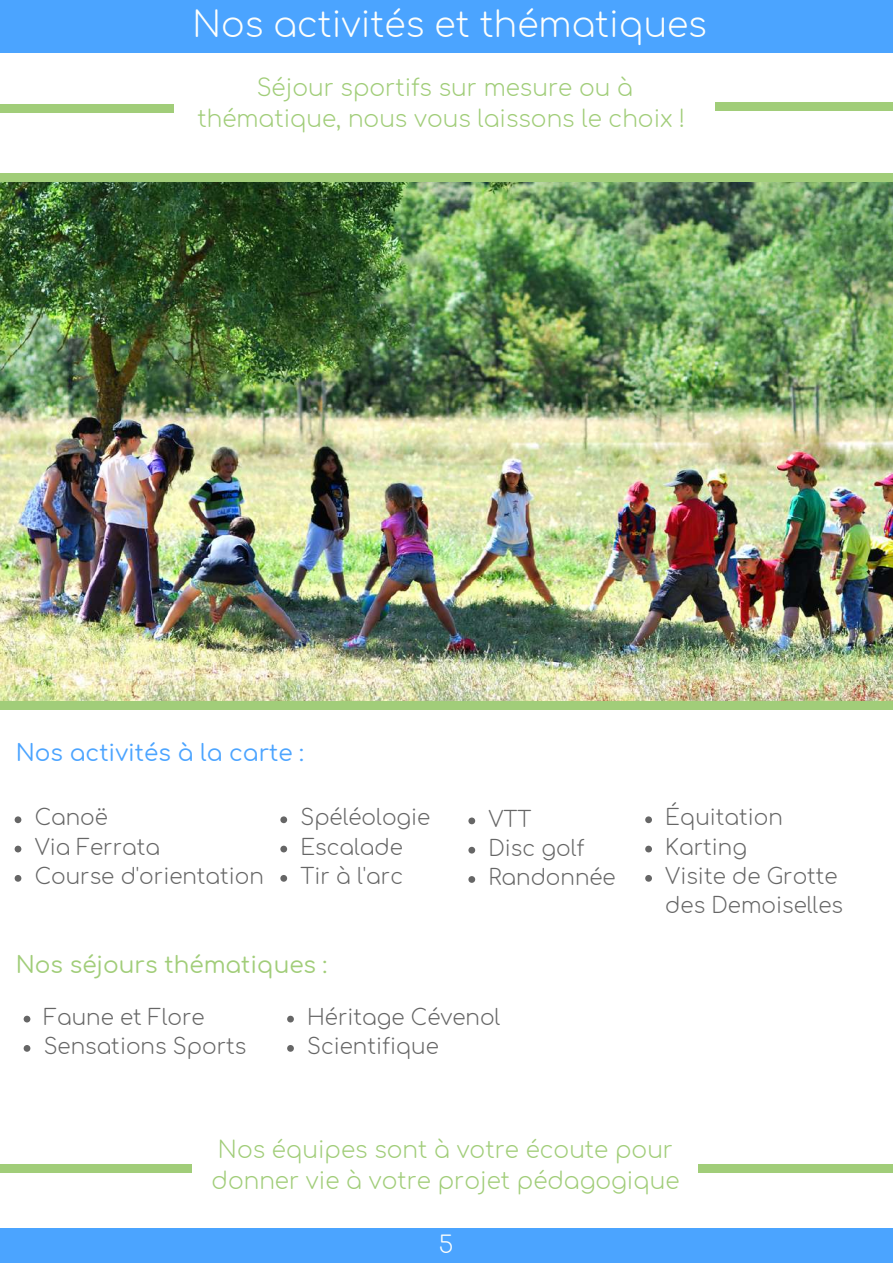
<style>
.page{position:relative;width:893px;height:1263px;background:#fff}
.page>*{position:absolute;margin:0;border:0;box-sizing:border-box;transform-origin:0 0}
.t1{font:300 34.8px "Comfortaa";color:#fefffc}
.t2{font:300 23.25px/31.5px "Comfortaa";color:#a1cd79;text-align:center}
.t3{font:23.25px "Comfortaa";color:#a1cd79}
.t4{font:23.25px "Comfortaa";color:#4ba4ff}
.t5{font:300 23.25px "Comfortaa";color:#fefffc}
.t6{font:300 21.45px/29.2px "Comfortaa";color:#666}
</style>
<div class="page">
<div style="left:0;top:1228px;width:893px;height:35px;background:#4ba4ff"></div>
<div style="left:0;top:0;width:893px;height:53px;background:#4ba4ff"></div>
<img style="left:0;top:182px;width:893px;height:519px">
<div style="left:0;top:701px;width:28px;height:9px;background:#a1cd79"></div>
<div style="left:863px;top:701px;width:30px;height:9px;background:#a1cd79"></div>
<div style="left:26px;top:701px;width:338px;height:9px;background:#a1cd79"></div>
<div style="left:363px;top:701px;width:337px;height:9px;background:#a1cd79"></div>
<div style="left:699px;top:701px;width:165px;height:9px;background:#a1cd79"></div>
<div style="left:0;top:173px;width:36px;height:9px;background:#a1cd79"></div>
<div style="left:871px;top:173px;width:22px;height:9px;background:#a1cd79"></div>
<div style="left:34px;top:173px;width:338px;height:9px;background:#a1cd79"></div>
<div style="left:371px;top:173px;width:337px;height:9px;background:#a1cd79"></div>
<div style="left:707px;top:173px;width:165px;height:9px;background:#a1cd79"></div>
<svg style="left:15px;top:816px;width:6px;height:7px"></svg>
<svg style="left:15px;top:846px;width:6px;height:6px"></svg>
<svg style="left:15px;top:875px;width:6px;height:7px"></svg>
<svg style="left:24px;top:1016px;width:6px;height:6px"></svg>
<svg style="left:24px;top:1045px;width:6px;height:7px"></svg>
<svg style="left:287px;top:1016px;width:7px;height:6px"></svg>
<svg style="left:287px;top:1045px;width:7px;height:7px"></svg>
<svg style="left:280px;top:816px;width:7px;height:7px"></svg>
<svg style="left:280px;top:846px;width:7px;height:6px"></svg>
<svg style="left:280px;top:875px;width:7px;height:7px"></svg>
<svg style="left:468px;top:817px;width:7px;height:7px"></svg>
<svg style="left:468px;top:847px;width:7px;height:6px"></svg>
<svg style="left:468px;top:876px;width:7px;height:7px"></svg>
<svg style="left:645px;top:816px;width:7px;height:7px"></svg>
<svg style="left:645px;top:846px;width:7px;height:6px"></svg>
<svg style="left:645px;top:875px;width:7px;height:7px"></svg>
<div style="left:0;top:1164px;width:31px;height:8px;background:#a1cd79"></div>
<div style="left:143px;top:1164px;width:49px;height:8px;background:#a1cd79"></div>
<div style="left:30px;top:1164px;width:115px;height:8px;background:#a1cd79"></div>
<div style="left:699px;top:1164px;width:48px;height:8px;background:#a1cd79"></div>
<div style="left:859px;top:1164px;width:34px;height:8px;background:#a1cd79"></div>
<div style="left:746px;top:1164px;width:115px;height:8px;background:#a1cd79"></div>
<div style="left:715px;top:102px;width:49px;height:9px;background:#a1cd79"></div>
<div style="left:848px;top:102px;width:45px;height:9px;background:#a1cd79"></div>
<div style="left:763px;top:102px;width:87px;height:9px;background:#a1cd79"></div>
<div style="left:0;top:104px;width:48px;height:9px;background:#a1cd79"></div>
<div style="left:125px;top:104px;width:49px;height:9px;background:#a1cd79"></div>
<div style="left:47px;top:104px;width:80px;height:9px;background:#a1cd79"></div>
<h1 class="t1" style="left:193px;top:6px;width:516px">Nos activités et thématiques</h1>
<p class="t2" style="left:197px;top:72px;width:489px">Séjour sportifs sur mesure ou à thématique, nous vous laissons le choix !</p>
<p class="t4" style="left:16px;top:741px;width:290px">Nos activités à la carte :</p>
<p class="t6" style="left:35px;top:804px;width:231px">Canoë<br>Via Ferrata<br>Course d'orientation</p>
<p class="t6" style="left:300px;top:804px;width:131px">Spéléologie<br>Escalade<br>Tir à l'arc</p>
<p class="t6" style="left:488px;top:805px;width:129px">VTT<br>Disc golf<br>Randonnée</p>
<p class="t6" style="left:665px;top:804px;width:179px">Équitation<br>Karting<br>Visite de Grotte des Demoiselles</p>
<p class="t3" style="left:16px;top:952px;width:313px">Nos séjours thématiques :</p>
<p class="t6" style="left:44px;top:1003px;width:204px">Faune et Flore<br>Sensations Sports</p>
<p class="t6" style="left:307px;top:1003px;width:195px">Héritage Cévenol<br>Scientifique</p>
<p class="t2" style="left:212px;top:1134px;width:469px;text-align:left">Nos équipes sont à votre écoute pour donner vie à votre projet pédagogique</p>
<p class="t5" style="left:439px;top:1233px;width:16px">5</p>
</div>
